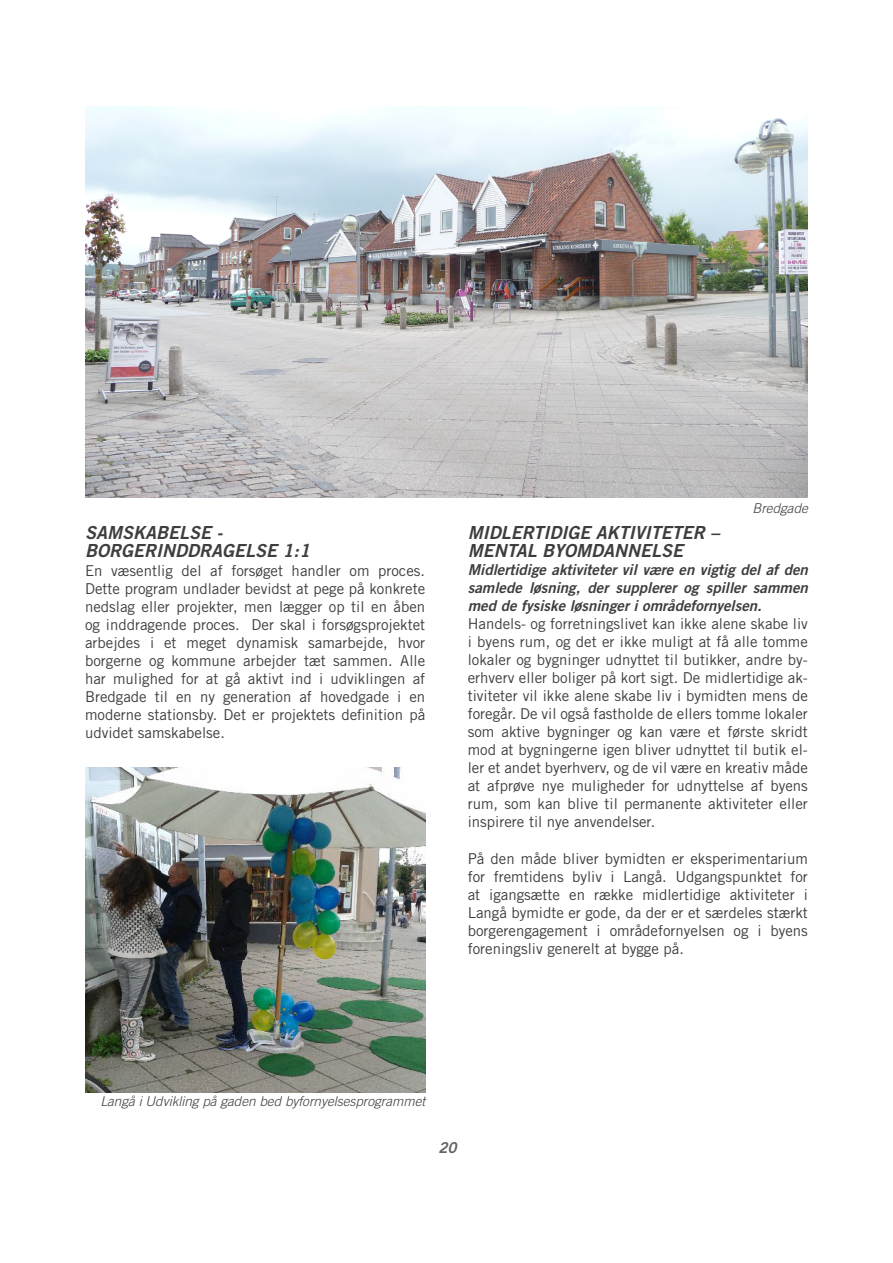
<style>
.page{position:relative;width:893px;height:1263px;background:#fff}
.page>*{position:absolute;margin:0;border:0;box-sizing:border-box;transform-origin:0 0}
.Underoverskrift{font:18px "Trade Gothic LT Std Bd 2 Obl";color:#3e3e3f}
.kURSIV_SKRIFT{font:15px/18px "Trade Gothic LT Std";color:#3e3e3f;text-align:justify}
.kURSIV_SKRIFT-2{font:15px/18px "Trade Gothic LT Std Bd 2 Obl";color:#3e3e3f;text-align:justify}
.t1{font:15px "Trade Gothic LT Std Bd 2 Obl";color:#636366}
.billedtekst{font:italic 300 13.5px "Trade Gothic LT Std";color:#3e3e3f}
</style>
<div class="page">
<img style="left:85px;top:106px;width:723px;height:391px">
<img style="left:85px;top:767px;width:340px;height:326px">
<p class="Underoverskrift" style="left:85px;top:522px;width:139px">SAMSKABELSE -</p>
<p class="Underoverskrift" style="left:85px;top:540px;width:227px">BORGERINDDRAGELSE 1:1</p>
<p class="kURSIV_SKRIFT" style="left:85px;top:561px;width:342px">En væsentlig del af forsøget handler om proces.<br>Dette program undlader bevidst at pege på konkrete nedslag eller projekter, men lægger op til en åben og inddragende proces. Der skal i forsøgsprojektet arbejdes i et meget dynamisk samarbejde, hvor borgerne og kommune arbejder tæt sammen. Alle har mulighed for at gå aktivt ind i udviklingen af Bredgade til en ny generation af hovedgade i en moderne stationsby. Det er projektets definition på udvidet samskabelse.</p>
<p class="billedtekst" style="left:752px;top:500px;width:57px">Bredgade</p>
<p class="Underoverskrift" style="left:468px;top:522px;width:253px">MIDLERTIDIGE AKTIVITETER –</p>
<p class="Underoverskrift" style="left:468px;top:540px;width:217px">MENTAL BYOMDANNELSE</p>
<p class="kURSIV_SKRIFT-2" style="left:468px;top:561px;width:342px">Midlertidige aktiviteter vil være en vigtig del af den samlede løsning, der supplerer og spiller sammen med de fysiske løsninger i områdefornyelsen.</p>
<p class="kURSIV_SKRIFT" style="left:468px;top:615px;width:342px">Handels- og forretningslivet kan ikke alene skabe liv i byens rum, og det er ikke muligt at få alle tomme lokaler og bygninger udnyttet til butikker, andre by&shy;erhverv eller boliger på kort sigt. De midlertidige ak&shy;tiviteter vil ikke alene skabe liv i bymidten mens de foregår. De vil også fastholde de ellers tomme lokaler som aktive bygninger og kan være et første skridt mod at bygningerne igen bliver udnyttet til butik el&shy;ler et andet byerhverv, og de vil være en kreativ måde at afprøve nye muligheder for udnyttelse af byens rum, som kan blive til permanente aktiviteter eller inspirere til nye anvendelser.</p>
<p class="kURSIV_SKRIFT" style="left:468px;top:849px;width:342px">På den måde bliver bymidten er eksperimentarium for fremtidens byliv i Langå. Udgangspunktet for at igangsætte en række midlertidige aktiviteter i Langå bymidte er gode, da der er et særdeles stærkt borgerengagement i områdefornyelsen og i byens foreningsliv generelt at bygge på.</p>
<p class="billedtekst" style="left:100px;top:1093px;width:326px">Langå i Udvikling på gaden bed byfornyelsesprogrammet</p>
<p class="t1" style="left:438px;top:1138px;width:20px">20</p>
</div>
